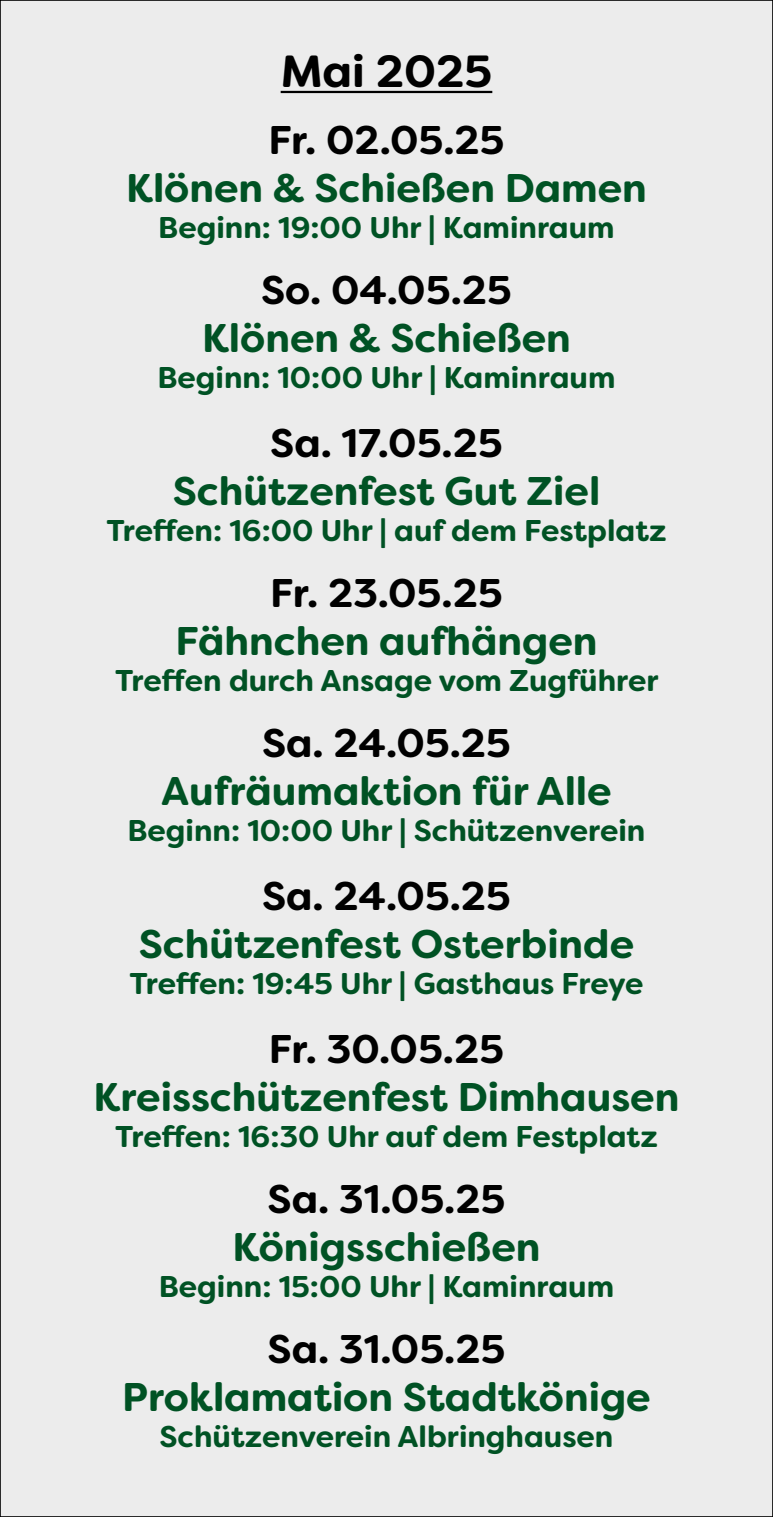
<style>
.page{position:relative;width:773px;height:1517px;background:#fff}
.page>*{position:absolute;margin:0;border:0;box-sizing:border-box;transform-origin:0 0}
.t1{font:700 45px "Filson Soft";color:#000}
.t2{font:700 40px "Filson Soft";color:#005224}
.t3{font:700 40px "Filson Soft";color:#000}
.t4{font:700 30px "Filson Soft";color:#005224}
</style>
<div class="page">
<div style="left:0;top:0;width:772px;height:1516px;background:#ececec"></div>
<hr style="left:280px;top:91px;width:212px;height:2px;background:#000">
<h1 class="t1" style="left:280px;top:43px;width:213px">Mai 2025</h1>
<h2 class="t3" style="left:268px;top:114px;width:237px">Fr. 02.05.25</h2>
<h2 class="t2" style="left:126px;top:162px;width:522px">Klönen &amp; Schießen Damen</h2>
<p class="t4" style="left:158px;top:208px;width:458px">Beginn: 19:00 Uhr | Kaminraum</p>
<h2 class="t3" style="left:261px;top:264px;width:252px">So. 04.05.25</h2>
<h2 class="t2" style="left:202px;top:312px;width:370px">Klönen &amp; Schießen</h2>
<p class="t4" style="left:157px;top:358px;width:459px">Beginn: 10:00 Uhr | Kaminraum</p>
<h2 class="t3" style="left:270px;top:417px;width:234px">Sa. 17.05.25</h2>
<h2 class="t2" style="left:173px;top:465px;width:429px">Schützenfest Gut Ziel</h2>
<p class="t4" style="left:106px;top:511px;width:561px">Treffen: 16:00 Uhr | auf dem Festplatz</p>
<h2 class="t3" style="left:270px;top:567px;width:234px">Fr. 23.05.25</h2>
<h2 class="t2" style="left:175px;top:615px;width:423px">Fähnchen aufhängen</h2>
<p class="t4" style="left:115px;top:661px;width:545px">Treffen durch Ansage vom Zugführer</p>
<h2 class="t3" style="left:262px;top:717px;width:250px">Sa. 24.05.25</h2>
<h2 class="t2" style="left:161px;top:765px;width:452px">Aufräumaktion für Alle</h2>
<p class="t4" style="left:127px;top:811px;width:519px">Beginn: 10:00 Uhr | Schützenverein</p>
<h2 class="t3" style="left:262px;top:870px;width:250px">Sa. 24.05.25</h2>
<h2 class="t2" style="left:139px;top:918px;width:496px">Schützenfest Osterbinde</h2>
<p class="t4" style="left:129px;top:964px;width:515px">Treffen: 19:45 Uhr | Gasthaus Freye</p>
<h2 class="t3" style="left:269px;top:1023px;width:237px">Fr. 30.05.25</h2>
<h2 class="t2" style="left:94px;top:1071px;width:587px">Kreisschützenfest Dimhausen</h2>
<p class="t4" style="left:115px;top:1117px;width:544px">Treffen: 16:30 Uhr auf dem Festplatz</p>
<h2 class="t3" style="left:267px;top:1173px;width:239px">Sa. 31.05.25</h2>
<h2 class="t2" style="left:232px;top:1221px;width:309px">Königsschießen</h2>
<p class="t4" style="left:159px;top:1267px;width:457px">Beginn: 15:00 Uhr | Kaminraum</p>
<h2 class="t3" style="left:267px;top:1323px;width:239px">Sa. 31.05.25</h2>
<h2 class="t2" style="left:122px;top:1371px;width:530px">Proklamation Stadtkönige</h2>
<p class="t4" style="left:159px;top:1417px;width:455px">Schützenverein Albringhausen</p>
</div>
